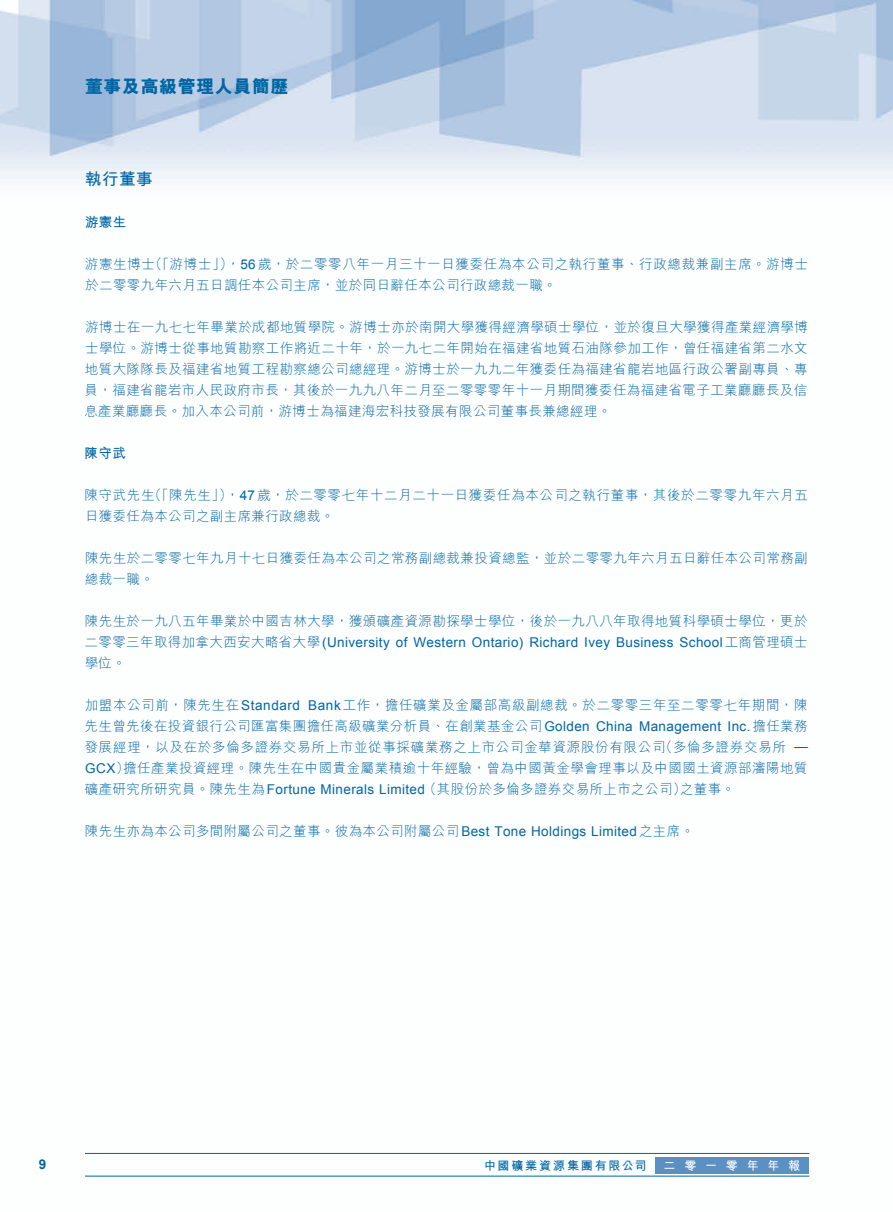
<style>
.page{position:relative;width:893px;height:1212px;background:#fff}
.page>*{position:absolute;margin:0;border:0;box-sizing:border-box;transform-origin:0 0}
.t1{font:800 18px "M Hei HK";letter-spacing:.03em;color:#0065a4}
.t2{font:700 16.5px "M Hei HK";color:#0065a4}
.t3{font:300 13.5px/21px "M Hei HK";letter-spacing:.03em;color:#0065a4}
.t4{font:13.5px "Arial";letter-spacing:.03em;color:#0065a4}
.t5{font:300 13.5px "M Hei HK";letter-spacing:.05em;color:#0065a4}
.t6{font:700 13.5px "M Hei HK";letter-spacing:.035em;color:#0065a4}
.t7{font:700 13.5px "Arial";color:#0065a4}
.t8{font:700 12px "M Hei HK";letter-spacing:.145em;color:#0065a4}
.t9{font:700 12px "M Hei HK";color:#fff}
.s1{font-family:"Arial";font-weight:400}
.s2{font-family:"M Hei HK";font-weight:300}
</style>
<div class="page">
<img style="left:0;top:0;width:893px;height:1177px">
<hr style="left:85px;top:1153px;width:724px;height:1px;background:#0065a4">
<hr style="left:85px;top:1176px;width:724px;height:1px;background:#0065a4">
<div style="left:656px;top:1157px;width:153px;height:16px;background:#5a90c2"></div>
<h1 class="t1" style="left:85px;top:74px;width:205px">董事及高級管理人員簡歷</h1>
<p class="t2" style="left:85px;top:167px;width:69px">執行董事</p>
<p class="t6" style="left:85px;top:212px;width:43px">游憲生</p>
<p class="t3" style="left:149px;top:253px;width:86px">（「游博士」）</p>
<p class="t5" style="left:226px;top:254px;width:583px">，<span class="s1">56</span>歲，於二零零八年一月三十一日獲委任為本公司之執行董事、行政總裁兼副主席。游博士</p>
<p class="t3" style="left:85px;top:253px;width:473px">游憲生博士<br>於二零零九年六月五日調任本公司主席，並於同日辭任本公司行政總裁一職。</p>
<p class="t3" style="left:84px;top:316px;width:725px;text-align:justify">游博士在一九七七年畢業於成都地質學院。游博士亦於南開大學獲得經濟學碩士學位，並於復旦大學獲得產業經濟學博士學位。游博士從事地質勘察工作將近二十年，於一九七二年開始在福建省地質石油隊參加工作，曾任福建省第二水文地質大隊隊長及福建省地質工程勘察總公司總經理。游博士於一九九二年獲委任為福建省龍岩地區行政公署副專員、專員，福建省龍岩市人民政府市長，其後於一九九八年二月至二零零零年十一月期間獲委任為福建省電子工業廳廳長及信息產業廳廳長。加入本公司前，游博士為福建海宏科技發展有限公司董事長兼總經理。</p>
<p class="t6" style="left:85px;top:443px;width:43px">陳守武</p>
<p class="t3" style="left:226px;top:484px;width:583px">，<span class="s1">47</span>歲，於二零零七年十二月二十一日獲委任為本公司之執行董事，其後於二零零九年六月五</p>
<p class="t3" style="left:148px;top:484px;width:86px">（「陳先生」）</p>
<p class="t3" style="left:85px;top:484px;width:251px">陳守武先生<br>日獲委任為本公司之副主席兼行政總裁。</p>
<p class="t3" style="left:85px;top:547px;width:724px">陳先生於二零零七年九月十七日獲委任為本公司之常務副總裁兼投資總監，並於二零零九年六月五日辭任本公司常務副總裁一職。</p>
<p class="t3" style="left:85px;top:610px;width:724px">陳先生於一九八五年畢業於中國吉林大學，獲頒礦產資源勘探學士學位，後於一九八八年取得地質科學碩士學位，更於</p>
<p class="t4" style="left:85px;top:633px;width:724px"><span class="s2">二零零三年取得加拿大西安大略省大學</span>(University of Western Ontario) Richard Ivey Business School<span class="s2">工商管理碩士</span></p>
<p class="t3" style="left:85px;top:652px;width:43px">學位。</p>
<p class="t3" style="left:308px;top:694px;width:501px"><span class="s1">Bank</span>工作，擔任礦業及金屬部高級副總裁。於二零零三年至二零零七年期間，陳</p>
<p class="t3" style="left:85px;top:694px;width:217px">加盟本公司前，陳先生在<span class="s1">Standard</span></p>
<p class="t3" style="left:85px;top:715px;width:507px">先生曾先後在投資銀行公司匯富集團擔任高級礦業分析員、在創業基金公司<span class="s1">Golden</span></p>
<p class="t4" style="left:728px;top:717px;width:82px">Inc.<span class="s2">擔任業務</span></p>
<p class="t4" style="left:596px;top:717px;width:38px">China</p>
<p class="t4" style="left:639px;top:717px;width:84px">Management</p>
<p class="t5" style="left:659px;top:737px;width:128px">（多倫多證券交易所</p>
<p class="t3" style="left:123px;top:736px;width:686px;text-indent:-38px">發展經理，以及在於多倫多證券交易所上市並從事採礦業務之上市公司金華資源股份有限公司<br>擔任產業投資經理。陳先生在中國貴金屬業積逾十年經驗，曾為中國黃金學會理事以及中國國土資源部瀋陽地質</p>
<p class="t4" style="left:794px;top:737px;width:15px">—</p>
<p class="t4" style="left:85px;top:759px;width:46px">GCX<span class="s2">）</span></p>
<p class="t3" style="left:85px;top:778px;width:603px">礦產研究所研究員。陳先生為<span class="s1">Fortune Minerals Limited</span>（其股份於多倫多證券交易所上市之公司）</p>
<p class="t3" style="left:85px;top:820px;width:611px">陳先生亦為本公司多間附屬公司之董事。彼為本公司附屬公司<span class="s1">Best Tone Holdings Limited</span>之主席。</p>
<p class="t3" style="left:680px;top:778px;width:57px">之董事。</p>
<p class="t7" style="left:39px;top:1155px;width:9px">9</p>
<p class="t8" style="left:484px;top:1156px;width:164px">中國礦業資源集團有限公司</p>
<p class="t9" style="left:664px;top:1156px;width:13px">二</p>
<p class="t9" style="left:684px;top:1156px;width:13px">零</p>
<p class="t9" style="left:705px;top:1156px;width:13px">一</p>
<p class="t9" style="left:726px;top:1156px;width:13px">零</p>
<p class="t9" style="left:747px;top:1156px;width:13px">年</p>
<p class="t9" style="left:767px;top:1156px;width:13px">年</p>
<p class="t9" style="left:788px;top:1156px;width:13px">報</p>
</div>
